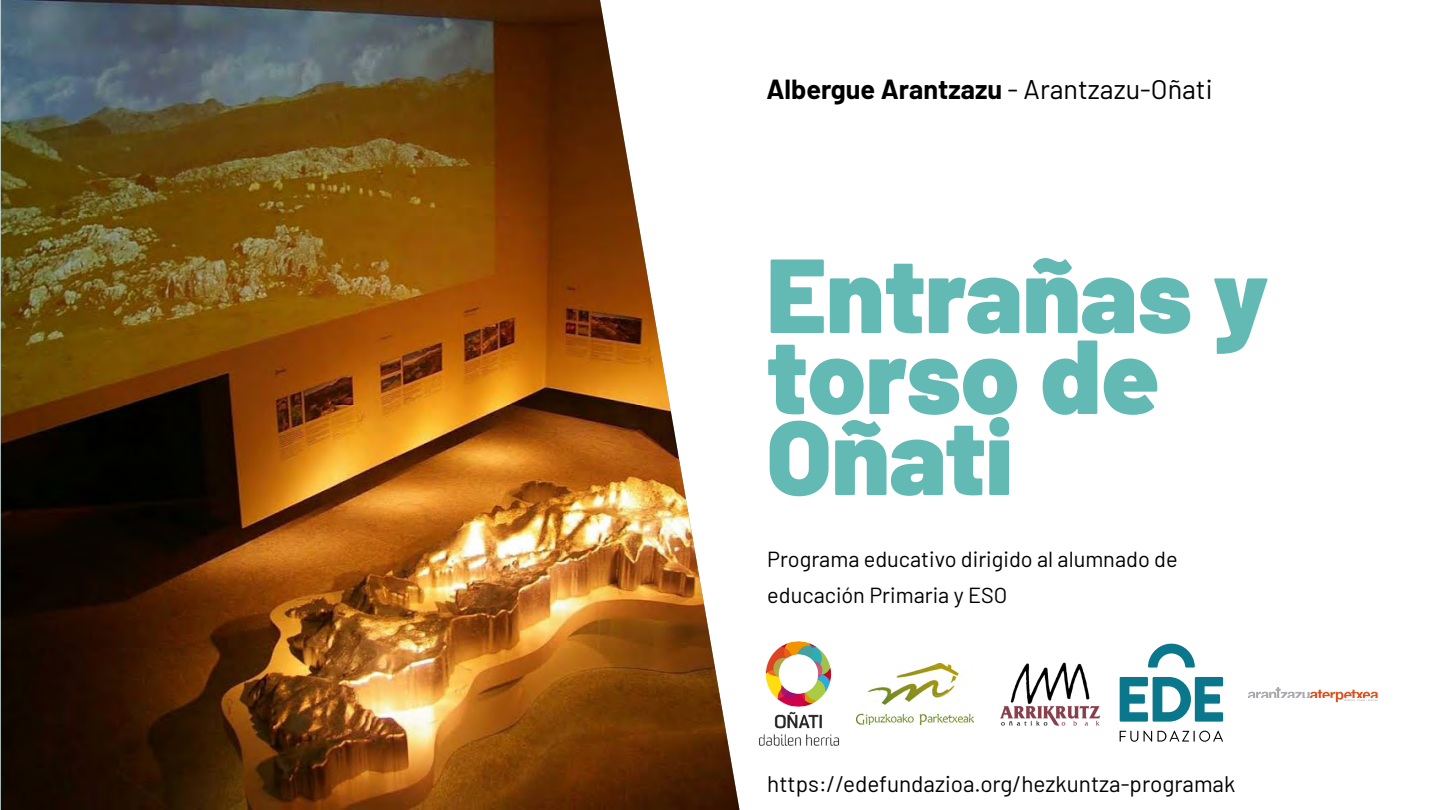
<style>
.page{position:relative;width:1440px;height:810px;background:#fff}
.page>*{position:absolute;margin:0;border:0;box-sizing:border-box;transform-origin:0 0}
.t1{font:900 105px/81px "Barlow";color:#63bab5}
.t2{font:700 27px "Barlow";color:#000}
.t3{font:22.5px "Barlow";color:#000}
.t4{font:21.75px "Barlow";color:#000}
.s1{font-weight:400}
</style>
<div class="page">
<img style="left:1px;top:0;width:739px;height:810px">
<svg style="left:1120px;top:644px;width:103px;height:78px"></svg>
<svg style="left:1120px;top:731px;width:103px;height:11px"></svg>
<img style="left:758px;top:641px;width:82px;height:105px">
<img style="left:857px;top:663px;width:117px;height:61px">
<img style="left:1000px;top:662px;width:101px;height:64px">
<svg style="left:1248px;top:687px;width:130px;height:15px"></svg>
<p class="t2" style="left:766px;top:69px;width:448px">Albergue Arantzazu <span class="s1">- Arantzazu-Oñati</span></p>
<p class="t1" style="left:766px;top:247px;width:504px">Entrañas y</p>
<p class="t1" style="left:766px;top:328px;width:394px">torso de<br>Oñati</p>
<p class="t4" style="left:767px;top:543px;width:412px">Programa educativo dirigido al alumnado de</p>
<p class="t4" style="left:767px;top:579px;width:242px">educación Primaria y ESO</p>
<p class="t3" style="left:767px;top:768px;width:470px">https://edefundazioa.org/hezkuntza-programak</p>
</div>
